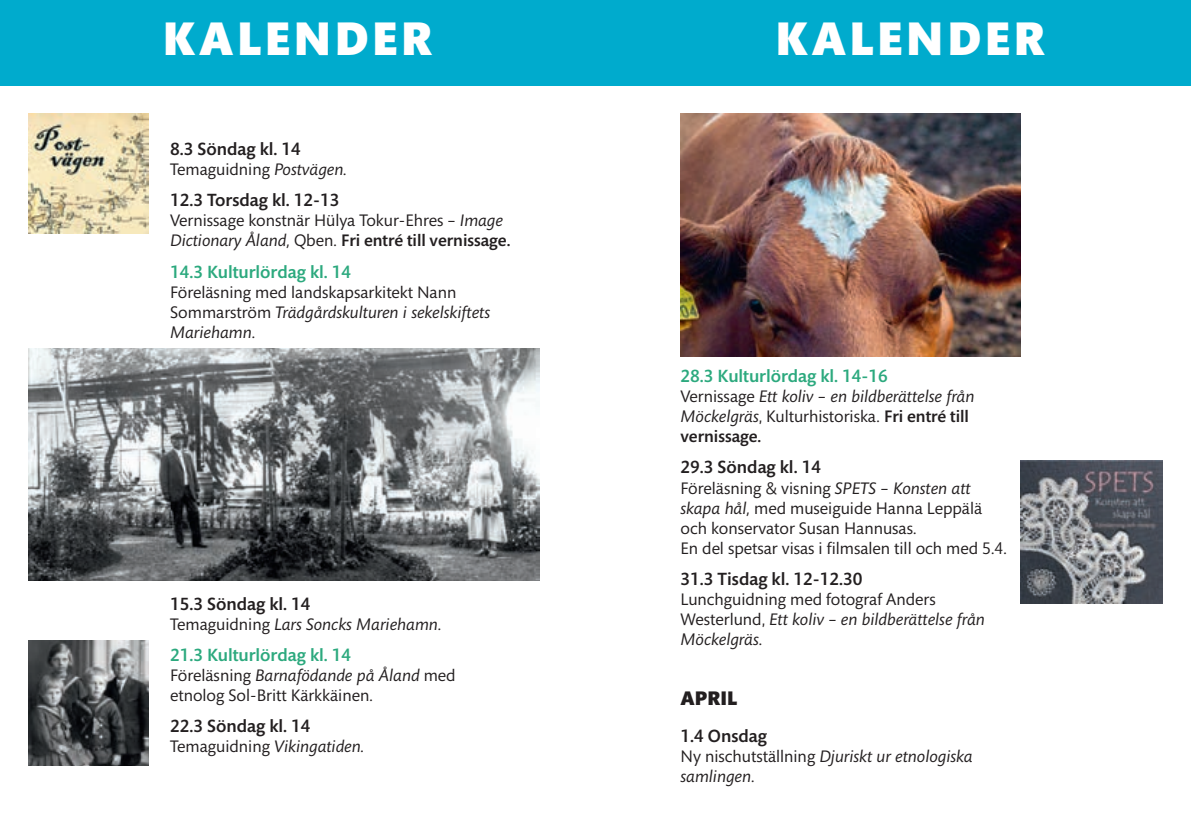
<style>
.page{position:relative;width:1191px;height:840px;background:#fff}
.page>*{position:absolute;margin:0;border:0;box-sizing:border-box;transform-origin:0 0}
.t1{font:900 48px "Mundo Sans Std";letter-spacing:.075em;color:#fff}
.t2{font:900 20px "Mundo Sans Std";color:#231f20}
.t3{font:500 18px "Mundo Sans Std";color:#231f20}
.t4{font:500 18px "Mundo Sans Std";color:#2ca97e}
.t5{font:17px/20px "Mundo Sans Std";color:#231f20}
.t6{font:italic 17px/20px "Mundo Sans Std";color:#231f20}
.s1{font-style:italic}
.s2{font-weight:500}
.s3{font-style:normal}
.s4{font-weight:500;font-style:normal}
</style>
<div class="page">
<img style="left:28px;top:348px;width:511px;height:232px">
<div style="left:0;top:0;width:595px;height:85px;background:#00abcd"></div>
<div style="left:595px;top:0;width:596px;height:85px;background:#00abcd"></div>
<img style="left:28px;top:113px;width:121px;height:121px">
<img style="left:28px;top:640px;width:121px;height:124px">
<img style="left:680px;top:113px;width:340px;height:243px">
<img style="left:1020px;top:460px;width:142px;height:142px">
<h1 class="t1" style="left:163px;top:12px;width:271px">KALENDER</h1>
<h1 class="t1" style="left:775px;top:12px;width:271px">KALENDER</h1>
<p class="t3" style="left:170px;top:139px;width:132px">8.3 Söndag kl. 14</p>
<p class="t5" style="left:170px;top:160px;width:178px">Temaguidning <span class="s1">Postvägen.</span></p>
<p class="t3" style="left:170px;top:190px;width:171px">12.3 Torsdag kl. 12-13</p>
<p class="t5" style="left:170px;top:211px;width:342px">Vernissage konstnär Hülya Tokur-Ehres – <span class="s1">Image<br>Dictionary Åland,</span> Qben. <span class="s2">Fri entré till vernissage.</span></p>
<p class="t4" style="left:170px;top:262px;width:183px">14.3 Kulturlördag kl. 14</p>
<p class="t5" style="left:170px;top:282px;width:321px">Föreläsning med landskapsarkitekt Nann<br>Sommarström <span class="s1">Trädgårdskulturen i sekelskiftets<br>Mariehamn</span>.</p>
<p class="t3" style="left:170px;top:593px;width:142px">15.3 Söndag kl. 14</p>
<p class="t6" style="left:170px;top:614px;width:273px"><span class="s3">Temaguidning</span> Lars Soncks Mariehamn<span class="s3">.</span></p>
<p class="t4" style="left:170px;top:644px;width:183px">21.3 Kulturlördag kl. 14</p>
<p class="t5" style="left:170px;top:665px;width:287px">Föreläsning <span class="s1">Barnafödande på Åland</span> med etnolog Sol-Britt Kärkkäinen.</p>
<p class="t3" style="left:170px;top:716px;width:142px">22.3 Söndag kl. 14</p>
<p class="t6" style="left:170px;top:736px;width:196px"><span class="s3">Temaguidning</span> Vikingatiden.</p>
<p class="t4" style="left:680px;top:366px;width:209px">28.3 Kulturlördag kl. 14-16</p>
<p class="t6" style="left:680px;top:386px;width:295px"><span class="s3">Vernissage</span> Ett koliv – en bildberättelse från<br>Möckelgräs<span class="s3">, Kulturhistoriska.</span> <span class="s4">Fri entré till vernissage.</span></p>
<p class="t3" style="left:680px;top:457px;width:142px">29.3 Söndag kl. 14</p>
<p class="t5" style="left:680px;top:478px;width:328px">Föreläsning &amp; visning <span class="s1">SPETS – Konsten att skapa hål,</span> med museiguide Hanna Leppälä och konservator Susan Hannusas.<br>En del spetsar visas i filmsalen till och med 5.4.</p>
<p class="t3" style="left:680px;top:569px;width:183px">31.3 Tisdag kl. 12-12.30</p>
<p class="t5" style="left:680px;top:589px;width:306px">Lunchguidning med fotograf Anders<br>Westerlund, <span class="s1">Ett koliv – en bildberättelse från<br>Möckelgräs</span>.</p>
<p class="t2" style="left:680px;top:687px;width:58px">APRIL</p>
<p class="t3" style="left:680px;top:726px;width:88px">1.4 Onsdag</p>
<p class="t6" style="left:680px;top:746px;width:293px"><span class="s3">Ny nischutställning</span> Djuriskt ur etnologiska samlingen<span class="s3">.</span></p>
</div>
